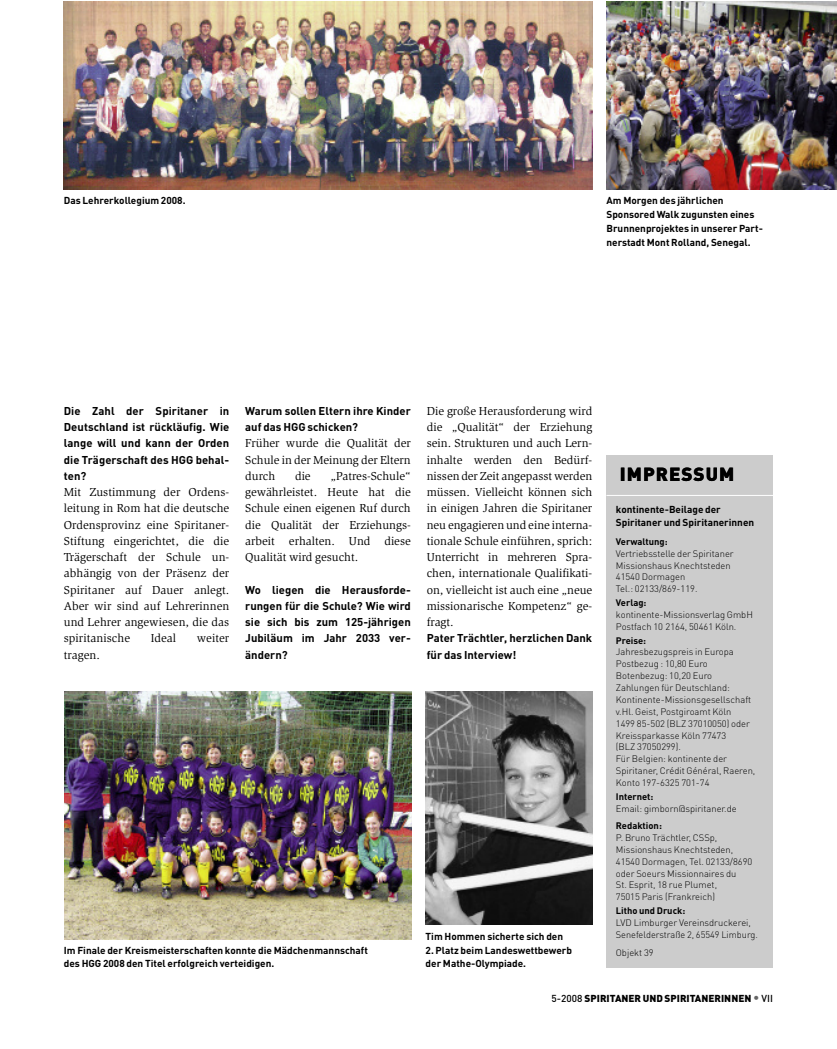
<style>
.page{position:relative;width:837px;height:1049px;background:#fff}
.page>*{position:absolute;margin:0;border:0;box-sizing:border-box;transform-origin:0 0}
.t1{font:900 18.75px "DIN Pro";letter-spacing:.055em;color:#000}
.t2{font:11.88px/16.2px "Slimbach Std";color:#000;text-align:justify}
.t3{font:700 11.25px/16.2px "DIN Pro";color:#000;text-align:justify}
.t4{font:700 10px/13.8px "DIN Pro";color:#000}
.t5{font:900 10px "DIN Pro";color:#000}
.t6{font:300 9.38px/11.9px "DIN Pro";color:#000}
.t7{font:700 9.38px "DIN Pro";color:#000}
.s1{font-weight:500}
.s2{font-weight:500;font-size:12.5px;color:#666}
</style>
<div class="page">
<img style="left:425px;top:691px;width:167px;height:234px">
<img style="left:64px;top:691px;width:347px;height:248px">
<img style="left:64px;top:2px;width:528px;height:188px">
<img style="left:606px;top:2px;width:230px;height:188px">
<div style="left:606px;top:454px;width:166px;height:513px;background:#ccc"></div>
<hr style="left:606px;top:495px;width:166px;height:1px;background:#fff">
<p class="t4" style="left:64px;top:194px;width:123px">Das Lehrerkollegium 2008.</p>
<p class="t4" style="left:606px;top:194px;width:158px">Am Morgen des jährlichen<br>Sponsored Walk zugunsten eines<br>Brunnenprojektes in unserer Part&shy;nerstadt Mont Rolland, Senegal.</p>
<p class="t3" style="left:64px;top:402px;width:167px">Die Zahl der Spiritaner in Deutschland ist rückläufig. Wie lange will und kann der Orden die Trägerschaft des HGG behal&shy;ten?</p>
<p class="t2" style="left:64px;top:485px;width:167px">Mit Zustimmung der Ordens&shy;leitung in Rom hat die deutsche Ordensprovinz eine Spiritaner-Stiftung eingerichtet, die die Trägerschaft der Schule un&shy;abhängig von der Präsenz der Spiritaner auf Dauer anlegt.<br>Aber wir sind auf Lehrerinnen und Lehrer angewiesen, die das spiritanische</p>
<p class="t2" style="left:151px;top:631px;width:27px">Ideal</p>
<p class="t2" style="left:197px;top:631px;width:34px">weiter</p>
<p class="t2" style="left:64px;top:647px;width:38px">tragen.</p>
<p class="t3" style="left:245px;top:402px;width:167px">Warum sollen Eltern ihre Kinder auf das HGG schicken?</p>
<p class="t2" style="left:245px;top:436px;width:167px">Früher wurde die Qualität der Schule in der Meinung der Eltern durch</p>
<p class="t2" style="left:245px;top:469px;width:167px;text-indent:85px">„Patres-Schule“ gewährleistet. Heute hat die Schule einen eigenen Ruf durch die Qualität der Erziehungs&shy;arbeit erhalten. Und diese Qualität wird gesucht.</p>
<p class="t3" style="left:245px;top:581px;width:167px">Wo liegen die Herausforde&shy;rungen für die Schule? Wie wird sie sich bis zum 125-jährigen Jubiläum im Jahr 2033 ver&shy;ändern?</p>
<p class="t2" style="left:295px;top:469px;width:17px">die</p>
<p class="t4" style="left:64px;top:943px;width:305px">Im Finale der Kreismeisterschaften konnte die Mädchenmannschaft des HGG 2008 den Titel erfolgreich verteidigen.</p>
<p class="t2" style="left:426px;top:404px;width:167px">Die große Herausforderung wird die „Qualität“ der Erziehung sein. Strukturen und auch Lern&shy;inhalte werden den Bedürf&shy;nissen der Zeit angepasstwerden müssen. Vielleicht können sich in einigen Jahren die Spiritaner neu engagieren und eine interna&shy;tionale Schule einführen, sprich:<br>Unterricht in mehreren Spra&shy;chen, internationale Qualifikati&shy;on, vielleicht ist auch eine „neue missionarische Kompetenz“ ge&shy;fragt.</p>
<p class="t3" style="left:426px;top:630px;width:167px">Pater Trächtler, herzlichen Dank für das Interview!</p>
<p class="t4" style="left:425px;top:929px;width:139px">Tim Hommen sicherte sich den</p>
<p class="t4" style="left:425px;top:943px;width:148px">2. Platz beim Landeswettbewerb der Mathe-Olympiade.</p>
<h1 class="t1" style="left:619px;top:463px;width:116px">IMPRESSUM</h1>
<p class="t4" style="left:615px;top:502px;width:140px;line-height:13.1px">kontinente-Beilage der<br>Spiritaner und Spiritanerinnen</p>
<p class="t7" style="left:615px;top:536px;width:53px">Verwaltung:</p>
<p class="t6" style="left:615px;top:547px;width:119px">Vertriebsstelle der Spiritaner<br>Missionshaus Knechtsteden<br>41540 Dormagen<br>Tel.: 02133/869-119.</p>
<p class="t7" style="left:615px;top:597px;width:32px">Verlag:</p>
<p class="t6" style="left:615px;top:609px;width:138px">kontinente-Missionsverlag GmbH<br>Postfach 10 2164, 50461 Köln.</p>
<p class="t7" style="left:615px;top:635px;width:32px">Preise:</p>
<p class="t6" style="left:615px;top:646px;width:141px">Jahresbezugspreis in Europa<br>Postbezug : 10,80 Euro<br>Botenbezug: 10,20 Euro<br>Zahlungen für Deutschland:<br>Kontinente-Missionsgesellschaft v.Hl. Geist, Postgiroamt Köln<br>1499 85-502 (BLZ 37010050) oder<br>Kreissparkasse Köln 77473<br>(BLZ 37050299).<br>Für Belgien: kontinente der<br>Spiritaner, Crédit Général, Raeren,<br>Konto 197-6325 701-74</p>
<p class="t7" style="left:615px;top:791px;width:39px">Internet:</p>
<p class="t6" style="left:615px;top:802px;width:122px">Email: gimborn@spiritaner.de</p>
<p class="t7" style="left:615px;top:820px;width:48px">Redaktion:</p>
<p class="t6" style="left:615px;top:832px;width:138px">P. Bruno Trächtler, CSSp,<br>Missionshaus Knechtsteden,<br>41540 Dormagen, Tel. 02133/8690 oder Soeurs Missionnaires du<br>St. Esprit, 18 rue Plumet,<br>75015 Paris (Frankreich)</p>
<p class="t7" style="left:615px;top:905px;width:71px">Litho und Druck:</p>
<p class="t6" style="left:615px;top:917px;width:143px">LVD Limburger Vereinsdruckerei,<br>Senefelderstraße 2, 65549 Limburg.</p>
<p class="t6" style="left:615px;top:947px;width:39px">Objekt 39</p>
<p class="t5" style="left:551px;top:992px;width:223px"><span class="s1">5-2008</span> SPIRITANER UND SPIRITANERINNEN <span class="s2">•</span> <span class="s1">VII</span></p>
</div>
